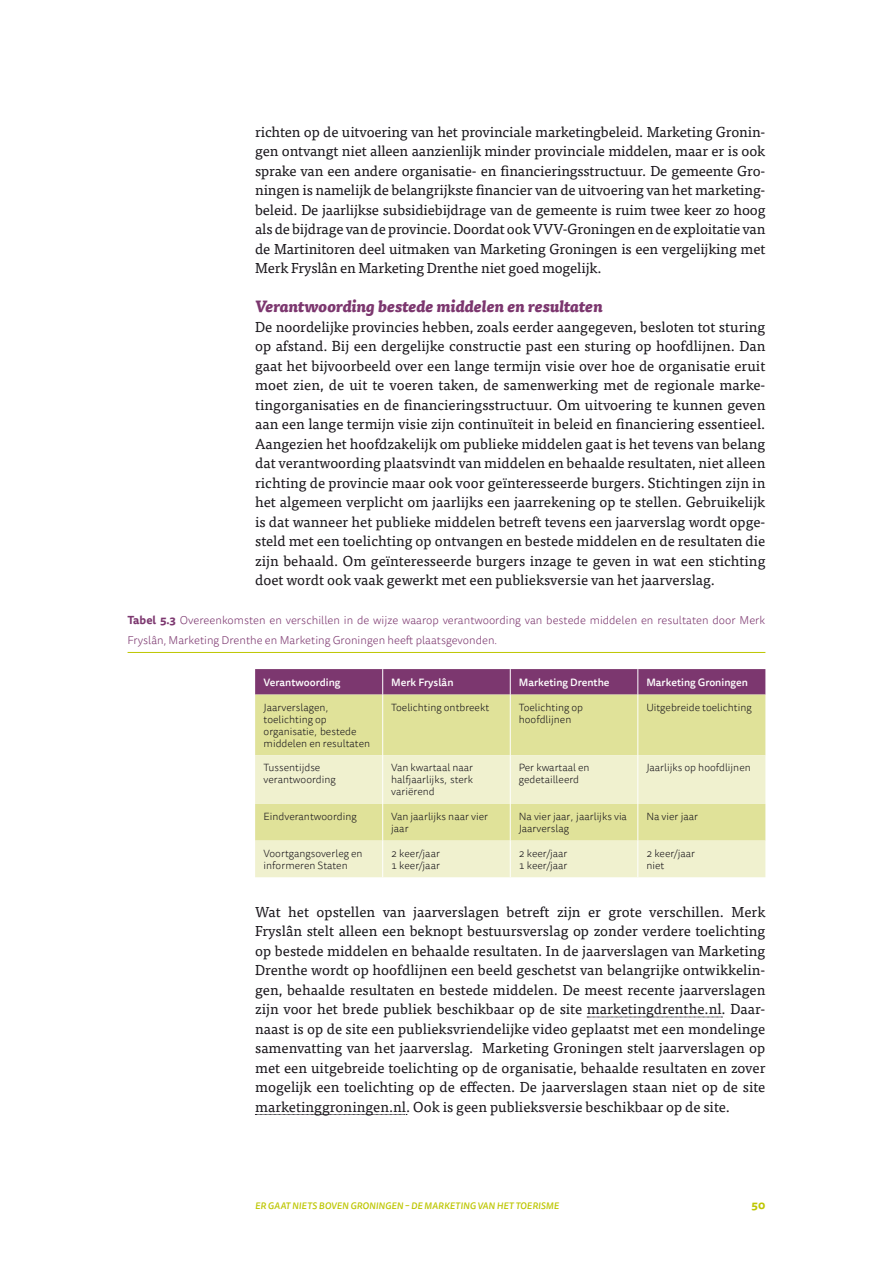
<style>
.page{position:relative;width:893px;height:1263px;background:#fff}
.page>*{position:absolute;margin:0;border:0;box-sizing:border-box;transform-origin:0 0}
.subkop{font:italic 800 15.9px "Tisa OT";color:#7c376f}
.t1{font:14.4px/19.5px "Tisa OT";color:#1a171c;text-align:justify}
.tabelnaam_met_lijn{font:300 11.4px/19.5px "Tisa Sans OT";color:#7c376f}
.t2{font:700 11.4px "Tisa Sans OT";color:#bdc600}
.Tabel_tekst_linkslij{font:300 10.5px/12px "Tisa Sans OT";color:#1a171c}
.Tabel_tekst_linkslij-2{font:500 10.5px "Tisa Sans OT";color:#fff}
.t3{font:italic 500 9.3px "Tisa Sans OT";letter-spacing:.01em;color:#bdc600}
.s1{font-weight:700}
</style>
<div class="page">
<hr style="left:128px;top:652px;width:637px;height:1px;background:#bdc600">
<svg style="left:587px;top:1017px;width:135px;height:1px"></svg>
<svg style="left:255px;top:1114px;width:152px;height:1px"></svg>
<div style="left:255px;top:695px;width:510px;height:60px;background:#e0e299"></div>
<svg style="left:255px;top:755px;width:510px;height:122px;background:#ebecbf"></svg>
<svg style="left:255px;top:669px;width:510px;height:26px;background:#7f3d72"></svg>
<hr style="left:382px;top:695px;width:1px;height:60px;background:#fff">
<hr style="left:510px;top:695px;width:1px;height:60px;background:#fff">
<hr style="left:638px;top:695px;width:1px;height:60px;background:#fff">
<hr style="left:382px;top:755px;width:1px;height:49px;background:#fff">
<hr style="left:510px;top:755px;width:1px;height:49px;background:#fff">
<hr style="left:638px;top:755px;width:1px;height:49px;background:#fff">
<hr style="left:382px;top:804px;width:1px;height:36px;background:#fff">
<hr style="left:510px;top:804px;width:1px;height:36px;background:#fff">
<hr style="left:638px;top:804px;width:1px;height:36px;background:#fff">
<hr style="left:382px;top:840px;width:1px;height:37px;background:#fff">
<hr style="left:510px;top:840px;width:1px;height:37px;background:#fff">
<hr style="left:638px;top:840px;width:1px;height:37px;background:#fff">
<p class="t1" style="left:255px;top:122px;width:512px">richten op de uitvoering van het provinciale marketingbeleid. Marketing Gronin&shy;gen ontvangt niet alleen aanzienlijk minder provinciale middelen, maar er is ook sprake van een andere organisatie- en financieringsstructuur. De gemeente Gro&shy;ningen is namelijk de belangrijkste financier van de uitvoering van het marketing&shy;beleid. De jaarlijkse subsidiebijdrage van de gemeente is ruim twee keer zo hoog als de bijdrage van de provincie. Doordat ook VVV-Groningen en de exploitatie van de Martinitoren deel uitmaken van Marketing Groningen is een vergelijking met Merk Fryslân en Marketing Drenthe niet goed mogelijk.</p>
<p class="subkop" style="left:255px;top:296px;width:349px">Verantwoording bestede middelen en resultaten</p>
<p class="t1" style="left:255px;top:317px;width:512px">De noordelijke provincies hebben, zoals eerder aangegeven, besloten tot sturing op afstand. Bij een dergelijke constructie past een sturing op hoofdlijnen. Dan gaat het bijvoorbeeld over een lange termijn visie over hoe de organisatie eruit moet zien, de uit te voeren taken, de samenwerking met de regionale marke&shy;tingorganisaties en de financieringsstructuur. Om uitvoering te kunnen geven aan een lange termijn visie zijn continuïteit in beleid en financiering essentieel.<br>Aangezien het hoofdzakelijk om publieke middelen gaat is het tevens van belang dat verantwoording plaatsvindt van middelen en behaalde resultaten, niet alleen richting de provincie maar ook voor geïnteresseerde burgers. Stichtingen zijn in het algemeen verplicht om jaarlijks een jaarrekening op te stellen. Gebruikelijk is dat wanneer het publieke middelen betreft tevens een jaarverslag wordt opge&shy;steld met een toelichting op ontvangen en bestede middelen en de resultaten die zijn behaald. Om geïnteresseerde burgers inzage te geven in wat een stichting doet wordt ook vaak gewerkt met een publieksversie van het jaarverslag.</p>
<p class="tabelnaam_met_lijn" style="left:128px;top:611px;width:639px"><span class="s1">Tabel 5.3</span> Overeenkomsten en verschillen in de wijze waarop verantwoording van bestede middelen en resultaten door Merk<br>Fryslân, Marketing Drenthe en Marketing Groningen heeft plaatsgevonden.</p>
<p class="Tabel_tekst_linkslij-2" style="left:264px;top:675px;width:78px">Verantwoording</p>
<p class="Tabel_tekst_linkslij-2" style="left:391px;top:675px;width:64px">Merk Fryslân</p>
<p class="Tabel_tekst_linkslij-2" style="left:519px;top:675px;width:92px">Marketing Drenthe</p>
<p class="Tabel_tekst_linkslij-2" style="left:646px;top:675px;width:103px">Marketing Groningen</p>
<p class="Tabel_tekst_linkslij" style="left:264px;top:702px;width:108px">Jaarverslagen, toelichting op organisatie, bestede middelen en resultaten</p>
<p class="Tabel_tekst_linkslij" style="left:391px;top:702px;width:100px">Toelichting ontbreekt</p>
<p class="Tabel_tekst_linkslij" style="left:519px;top:702px;width:66px">Toelichting op hoofdlijnen</p>
<p class="Tabel_tekst_linkslij" style="left:646px;top:702px;width:107px">Uitgebreide toelichting</p>
<p class="Tabel_tekst_linkslij" style="left:264px;top:762px;width:74px">Tussentijdse verantwoording</p>
<p class="Tabel_tekst_linkslij" style="left:391px;top:762px;width:84px;text-align:justify">Van kwartaal naar halfjaarlijks, sterk variërend</p>
<p class="Tabel_tekst_linkslij" style="left:519px;top:762px;width:72px">Per kwartaal en gedetailleerd</p>
<p class="Tabel_tekst_linkslij" style="left:646px;top:762px;width:106px">Jaarlijks op hoofdlijnen</p>
<p class="Tabel_tekst_linkslij" style="left:264px;top:811px;width:95px">Eindverantwoording</p>
<p class="Tabel_tekst_linkslij" style="left:391px;top:811px;width:98px">Van jaarlijks naar vier jaar</p>
<p class="Tabel_tekst_linkslij" style="left:519px;top:811px;width:110px">Na vier jaar, jaarlijks via<br>Jaarverslag</p>
<p class="Tabel_tekst_linkslij" style="left:646px;top:811px;width:53px">Na vier jaar</p>
<p class="Tabel_tekst_linkslij" style="left:264px;top:848px;width:101px">Voortgangsoverleg en informeren Staten</p>
<p class="Tabel_tekst_linkslij" style="left:391px;top:848px;width:50px">2 keer/jaar</p>
<p class="Tabel_tekst_linkslij" style="left:646px;top:848px;width:50px">2 keer/jaar</p>
<p class="Tabel_tekst_linkslij" style="left:646px;top:860px;width:19px">niet</p>
<p class="t1" style="left:255px;top:902px;width:512px">Wat het opstellen van jaarverslagen betreft zijn er grote verschillen. Merk Fryslân stelt alleen een beknopt bestuursverslag op zonder verdere toelichting op bestede middelen en behaalde resultaten. In de jaarverslagen van Marketing Drenthe wordt op hoofdlijnen een beeld geschetst van belangrijke ontwikkelin&shy;gen, behaalde resultaten en bestede middelen. De meest recente jaarverslagen zijn voor het brede publiek beschikbaar op de site marketingdrenthe.nl. Daar&shy;naast is op de site een publieksvriendelijke video geplaatst met een mondelinge samenvatting van het jaarverslag. Marketing Groningen stelt jaarverslagen op met een uitgebreide toelichting op de organisatie, behaalde resultaten en zover mogelijk een toelichting op de effecten. De jaarverslagen staan niet op de site marketinggroningen.nl. Ook is geen publieksversie beschikbaar op de site.</p>
<p class="Tabel_tekst_linkslij" style="left:519px;top:848px;width:50px">2 keer/jaar</p>
<p class="Tabel_tekst_linkslij" style="left:519px;top:860px;width:50px">1 keer/jaar</p>
<p class="Tabel_tekst_linkslij" style="left:391px;top:860px;width:50px">1 keer/jaar</p>
<p class="t3" style="left:255px;top:1200px;width:305px">ER GAAT NIETS BOVEN GRONINGEN – DE MARKETING VAN HET TOERISME</p>
<p class="t2" style="left:752px;top:1198px;width:15px">50</p>
</div>
